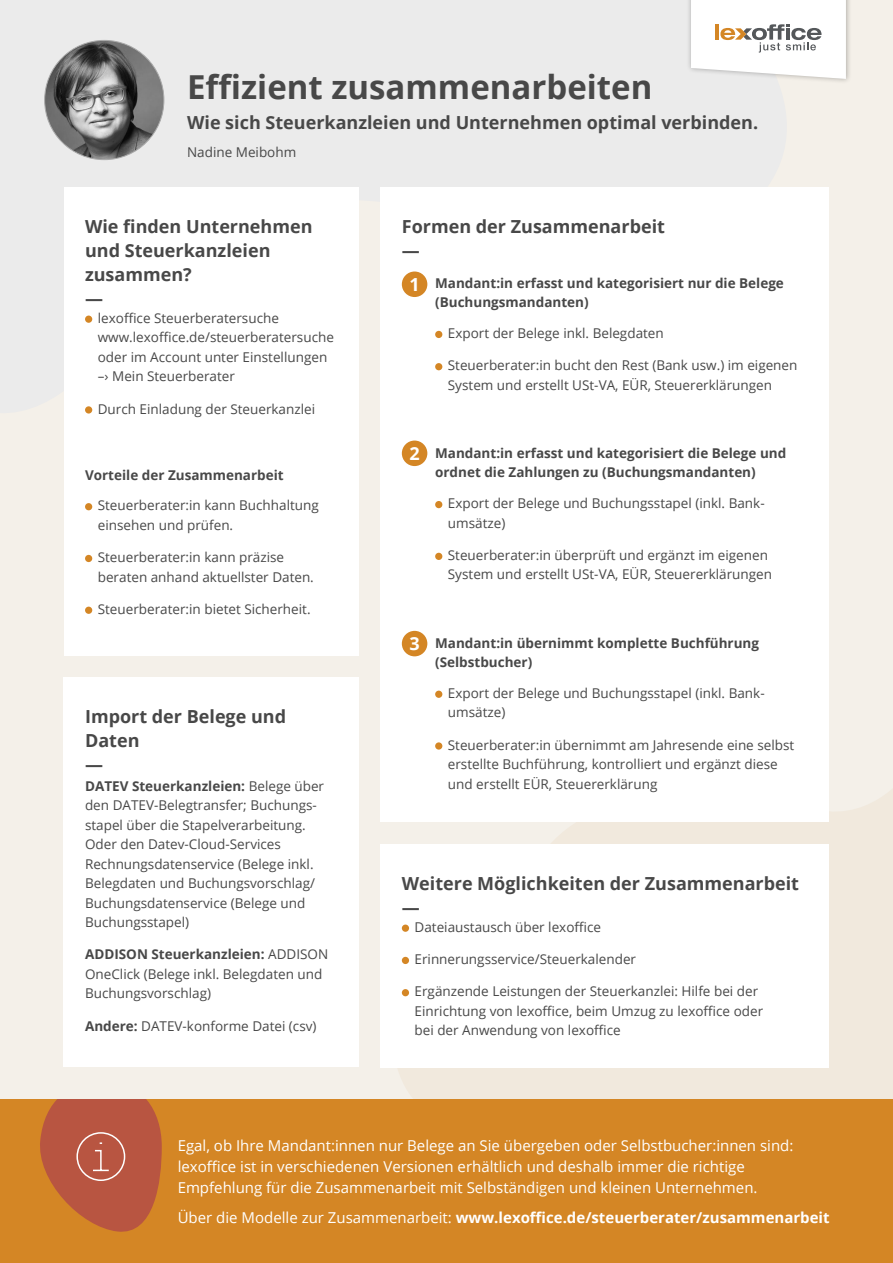
<style>
.page{position:relative;width:893px;height:1263px;background:#ebebeb}
.page>*{position:absolute;margin:0;border:0;box-sizing:border-box;transform-origin:0 0}
.t1{font:700 33px "Open Sans";color:#484848}
.t2{font:700 18px/24px "Open Sans";color:#484848}
.t3{font:700 18px "Open Sans";color:#fff}
.t4{font:15px/21px "Open Sans";color:#fff}
.t5{font:700 15px "Open Sans";color:#fff}
.t6{font:13.5px/19.5px "Open Sans";color:#484848}
.t7{font:700 13.5px/19.5px "Open Sans";color:#484848}
.s1{font-weight:700}
.s2{font-weight:400}
</style>
<div class="page">
<svg style="left:380px;top:775px;width:513px;height:324px;fill:#f1e9dd"></svg>
<div style="left:686px;top:0;width:165px;height:84px;background:#000;opacity:.3"></div>
<svg style="left:691px;top:0;width:155px;height:79px;background:#f2f0ee"></svg>
<div style="left:0;top:1099px;width:893px;height:164px;background:#d48625"></div>
<img style="left:45px;top:40px;width:119px;height:120px;border-radius:60px">
<svg style="left:40px;top:1099px;width:122px;height:133px"></svg>
<div style="left:64px;top:187px;width:295px;height:469px;background:#fff"></div>
<div style="left:85px;top:316px;width:7px;height:7px;background:#d48625;border-radius:50%"></div>
<div style="left:85px;top:406px;width:7px;height:8px;background:#d48625;border-radius:50%"></div>
<div style="left:85px;top:503px;width:7px;height:7px;background:#d48625;border-radius:50%"></div>
<div style="left:85px;top:555px;width:7px;height:7px;background:#d48625;border-radius:50%"></div>
<div style="left:85px;top:607px;width:7px;height:7px;background:#d48625;border-radius:50%"></div>
<div style="left:381px;top:187px;width:448px;height:635px;background:#fff"></div>
<div style="left:381px;top:844px;width:448px;height:223px;background:#fff"></div>
<div style="left:64px;top:677px;width:295px;height:390px;background:#fff"></div>
<div style="left:402px;top:924px;width:7px;height:8px;background:#d48625;border-radius:50%"></div>
<div style="left:402px;top:957px;width:7px;height:7px;background:#d48625;border-radius:50%"></div>
<div style="left:402px;top:989px;width:7px;height:7px;background:#d48625;border-radius:50%"></div>
<div style="left:435px;top:331px;width:7px;height:7px;background:#d48625;border-radius:50%"></div>
<div style="left:435px;top:363px;width:7px;height:7px;background:#d48625;border-radius:50%"></div>
<div style="left:435px;top:501px;width:7px;height:7px;background:#d48625;border-radius:50%"></div>
<div style="left:435px;top:553px;width:7px;height:7px;background:#d48625;border-radius:50%"></div>
<div style="left:435px;top:691px;width:7px;height:7px;background:#d48625;border-radius:50%"></div>
<div style="left:435px;top:742px;width:7px;height:8px;background:#d48625;border-radius:50%"></div>
<div style="left:402px;top:271px;width:25px;height:26px;background:#d48625;border-radius:50%"></div>
<div style="left:402px;top:441px;width:25px;height:25px;background:#d48625;border-radius:50%"></div>
<div style="left:402px;top:631px;width:25px;height:25px;background:#d48625;border-radius:50%"></div>
<p class="t1" style="left:187px;top:63px;width:467px">Effizient zusammenarbeiten</p>
<p class="t2" style="left:187px;top:110px;width:573px">Wie sich Steuerkanzleien und Unternehmen optimal verbinden.</p>
<p class="t6" style="left:187px;top:142px;width:111px">Nadine Meibohm</p>
<p class="t2" style="left:85px;top:214px;width:229px">Wie finden Unternehmen und Steuerkanzleien zusammen?</p>
<p class="t2" style="left:85px;top:286px;width:19px">—</p>
<p class="t6" style="left:98px;top:308px;width:238px">lexoffice Steuerberatersuche www.lexoffice.de/steuerberatersuche oder im Account unter Einstellungen –› Mein Steuerberater</p>
<p class="t6" style="left:98px;top:399px;width:219px">Durch Einladung der Steuerkanzlei</p>
<p class="t7" style="left:85px;top:465px;width:200px">Vorteile der Zusammenarbeit</p>
<p class="t6" style="left:98px;top:495px;width:223px">Steuerberater:in kann Buchhaltung einsehen und prüfen.</p>
<p class="t6" style="left:98px;top:547px;width:218px">Steuerberater:in kann präzise beraten anhand aktuellster Daten.</p>
<p class="t6" style="left:98px;top:599px;width:214px">Steuerberater:in bietet Sicherheit.</p>
<p class="t2" style="left:85px;top:704px;width:203px">Import der Belege und<br>Daten</p>
<p class="t2" style="left:85px;top:752px;width:19px">—</p>
<p class="t6" style="left:85px;top:776px;width:241px"><span class="s1">DATEV Steuerkanzleien:</span> Belege über den DATEV-Belegtransfer; Buchungs&shy;stapel über die Stapelverarbeitung.<br>Oder den Datev-Cloud-Services Rechnungsdatenservice (Belege inkl.<br>Belegdaten und Buchungsvorschlag/ Buchungsdatenservice (Belege und Buchungsstapel)</p>
<p class="t6" style="left:85px;top:944px;width:245px"><span class="s1">ADDISON Steuerkanzleien:</span> ADDISON<br>OneClick (Belege inkl. Belegdaten und<br>Buchungsvorschlag)</p>
<p class="t6" style="left:85px;top:1016px;width:233px"><span class="s1">Andere:</span> DATEV-konforme Datei (csv)</p>
<p class="t2" style="left:402px;top:214px;width:265px">Formen der Zusammenarbeit</p>
<p class="t2" style="left:402px;top:238px;width:19px">—</p>
<p class="t7" style="left:435px;top:273px;width:350px">Mandant:in erfasst und kategorisiert nur die Belege (Buchungsmandanten)</p>
<p class="t6" style="left:448px;top:323px;width:217px">Export der Belege inkl. Belegdaten</p>
<p class="t6" style="left:448px;top:355px;width:351px">Steuerberater:in bucht den Rest (Bank usw.) im eigenen<br>System und erstellt USt-VA, EÜR, Steuererklärungen</p>
<p class="t3" style="left:409px;top:271px;width:12px">1</p>
<p class="t3" style="left:409px;top:440px;width:12px">2</p>
<p class="t7" style="left:435px;top:443px;width:353px">Mandant:in erfasst und kategorisiert die Belege und ordnet die Zahlungen zu (Buchungsmandanten)</p>
<p class="t6" style="left:448px;top:493px;width:318px">Export der Belege und Buchungsstapel (inkl. Bank&shy;umsätze)</p>
<p class="t6" style="left:448px;top:545px;width:326px">Steuerberater:in überprüft und ergänzt im eigenen<br>System und erstellt USt-VA, EÜR, Steuererklärungen</p>
<p class="t3" style="left:409px;top:631px;width:12px">3</p>
<p class="t7" style="left:435px;top:633px;width:325px">Mandant:in übernimmt komplette Buchführung (Selbstbucher)</p>
<p class="t6" style="left:448px;top:683px;width:318px">Export der Belege und Buchungsstapel (inkl. Bank&shy;umsätze)</p>
<p class="t6" style="left:448px;top:735px;width:348px">Steuerberater:in übernimmt am Jahresende eine selbst erstellte Buchführung, kontrolliert und ergänzt diese und erstellt EÜR, Steuererklärung</p>
<p class="t2" style="left:402px;top:871px;width:399px">Weitere Möglichkeiten der Zusammenarbeit</p>
<p class="t2" style="left:402px;top:895px;width:19px">—</p>
<p class="t6" style="left:415px;top:917px;width:188px">Dateiaustausch über lexoffice</p>
<p class="t6" style="left:415px;top:949px;width:223px">Erinnerungsservice/Steuerkalender</p>
<p class="t6" style="left:415px;top:981px;width:350px">Ergänzende Leistungen der Steuerkanzlei: Hilfe bei der<br>Einrichtung von lexoffice, beim Umzug zu lexoffice oder bei der Anwendung von lexoffice</p>
<p class="t4" style="left:178px;top:1135px;width:617px">Egal, ob Ihre Mandant:innen nur Belege an Sie übergeben oder Selbstbucher:innen sind: lexoffice ist in verschiedenen Versionen erhältlich und deshalb immer die richtige<br>Empfehlung für die Zusammenarbeit mit Selbständigen und kleinen Unternehmen.</p>
<p class="t5" style="left:178px;top:1207px;width:653px"><span class="s2">Über die Modelle zur Zusammenarbeit:</span> www.lexoffice.de/steuerberater/zusammenarbeit</p>
</div>
